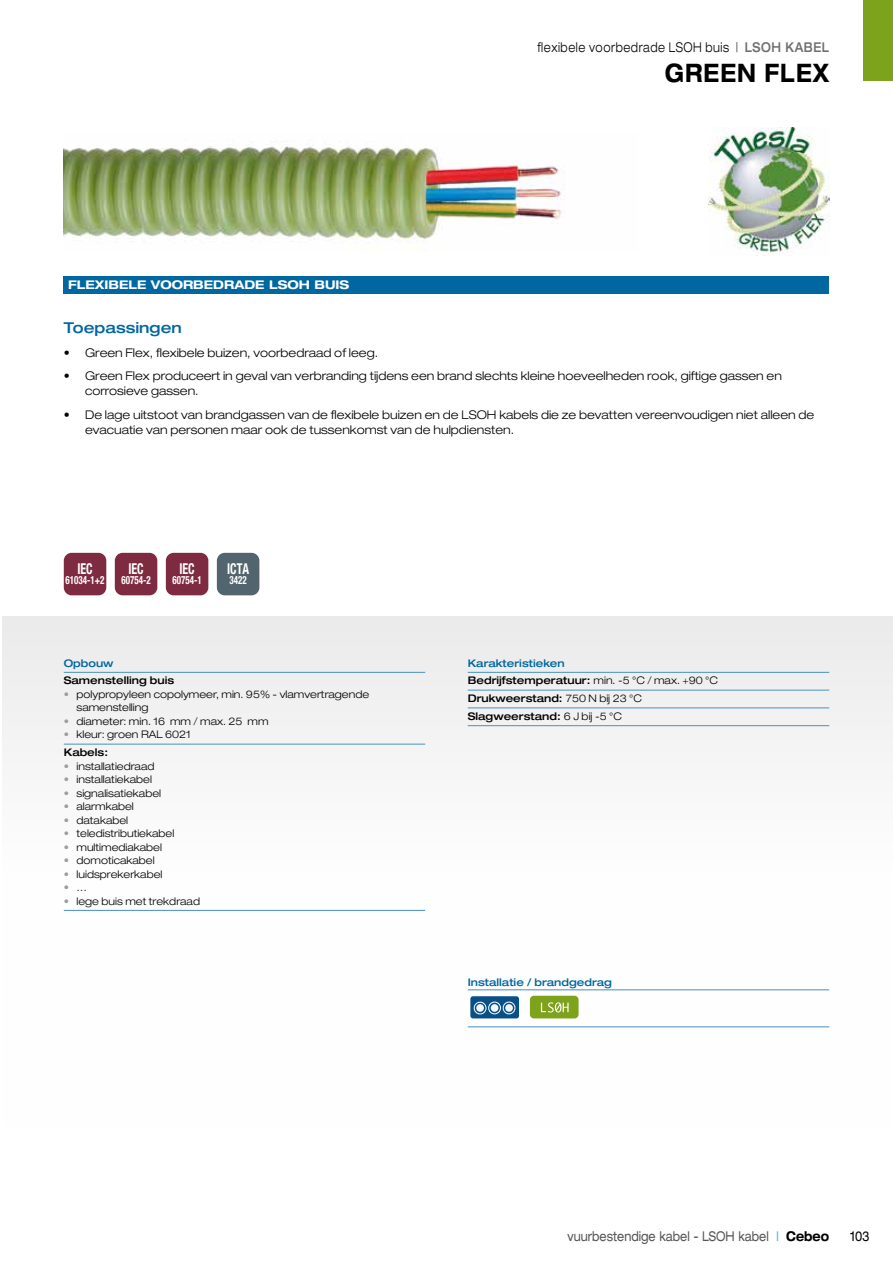
<style>
.page{position:relative;width:893px;height:1263px;background:#fff}
.page>*{position:absolute;margin:0;border:0;box-sizing:border-box;transform-origin:0 0}
.t1{font:700 expanded 25.5px "Helvetica Neue LT Std";letter-spacing:.05em;color:#000;scale:.8 1}
.t2{font:700 condensed 15px "Helvetica Neue LT Std";color:#fff;scale:.8 1}
.t3{font:500 expanded 15px "Helvetica Neue LT Std";color:#0067a0}
.t4{font:300 expanded 13.5px "Helvetica Neue LT Std";letter-spacing:.05em;color:#000;scale:.8 1}
.t5{font:expanded 13.5px "Helvetica Neue LT Std";color:#575756;scale:.8 1}
.t6{font:expanded 13.5px "Helvetica Neue LT Std";color:#000;scale:.8 1}
.t7{font:300 expanded 12px/15px "Helvetica Neue LT Std";color:#000}
.t8{font:700 expanded 12px "Helvetica Neue LT Std";color:#fff}
.t9{font:700 condensed 11.25px "Helvetica Neue LT Std";color:#fff;scale:.8 1}
.t10{font:300 expanded 10.5px/13.5px "Helvetica Neue LT Std";color:#000}
.t11{font:500 expanded 10.5px/17.7px "Helvetica Neue LT Std";color:#000}
.t12{font:500 expanded 10.5px "Helvetica Neue LT Std";color:#0067a0}
.t13{font:300 expanded 10.5px "Helvetica Neue LT Std";color:#9d9d9c}
.s1{font-weight:500;color:#706f6f}
.s2{color:#9d9d9c}
.s3{font-weight:500}
.s4{color:#000}
.s5{color:#0067a0}
.s6{font-weight:300}
.s7{color:#62b5d3}
.s8{font-weight:700;color:#000}
</style>
<div class="page">
<div style="left:2px;top:617px;width:891px;height:510px;background:linear-gradient(to right,#f9f9f9,#f9f9f9)"></div>
<div style="left:863px;top:0;width:30px;height:80px;background:#7da21b"></div>
<img style="left:709px;top:128px;width:120px;height:127px">
<div style="left:64px;top:276px;width:765px;height:17px;background:#0067a0"></div>
<img style="left:64px;top:142px;width:500px;height:109px">
<hr style="left:468px;top:989px;width:361px;height:1px;background:#5c9bc6">
<hr style="left:468px;top:1026px;width:361px;height:1px;background:#5c9bc6">
<div style="left:470px;top:996px;width:49px;height:22px;background:#095088;border-radius:3px"></div>
<svg style="left:474px;top:1001px;width:42px;height:13px"></svg>
<div style="left:530px;top:996px;width:49px;height:22px;background:#7da21b;border-radius:4px"></div>
<svg style="left:541px;top:1002px;width:28px;height:10px"></svg>
<hr style="left:468px;top:672px;width:361px;height:1px;background:#5c9bc6">
<hr style="left:468px;top:689px;width:361px;height:2px;background:#5c9bc6">
<hr style="left:468px;top:707px;width:361px;height:1px;background:#5c9bc6">
<hr style="left:468px;top:725px;width:361px;height:1px;background:#5c9bc6">
<hr style="left:64px;top:672px;width:361px;height:1px;background:#5c9bc6">
<hr style="left:64px;top:743px;width:361px;height:2px;background:#5c9bc6">
<hr style="left:64px;top:910px;width:361px;height:1px;background:#5c9bc6">
<div style="left:64px;top:553px;width:42px;height:42px;background:#7e2b41;border-radius:8px"></div>
<div style="left:115px;top:553px;width:42px;height:42px;background:#7e2b41;border-radius:8px"></div>
<div style="left:166px;top:553px;width:42px;height:42px;background:#7e2b41;border-radius:8px"></div>
<div style="left:217px;top:553px;width:42px;height:42px;background:#52646d;border-radius:8px"></div>
<p class="t4" style="left:537px;top:39px;width:366px">flexibele voorbedrade LSOH buis | <span class="s1">LSOH KABEL</span></p>
<h1 class="t1" style="left:665px;top:57px;width:207px">GREEN FLEX</h1>
<p class="t8" style="left:68px;top:277px;width:283px">FLEXIBELE VOORBEDRADE LSOH BUIS</p>
<p class="t3" style="left:64px;top:319px;width:120px">Toepassingen</p>
<p class="t7" style="left:64px;top:345px;width:316px">• Green Flex, flexibele buizen, voorbedraad of leeg.</p>
<p class="t7" style="left:85px;top:368px;width:698px;text-indent:-21px">• Green Flex produceert in geval van verbranding tijdens een brand slechts kleine hoeveelheden rook, giftige gassen en corrosieve gassen.</p>
<p class="t7" style="left:85px;top:407px;width:731px;text-indent:-21px">• De lage uitstoot van brandgassen van de flexibele buizen en de LSOH kabels die ze bevatten vereenvoudigen niet alleen de evacuatie van personen maar ook de tussenkomst van de hulpdiensten.</p>
<p class="t2" style="left:77px;top:559px;width:21px">IEC</p>
<p class="t9" style="left:66px;top:574px;width:50px">61034-1+2</p>
<p class="t2" style="left:128px;top:559px;width:21px">IEC</p>
<p class="t9" style="left:121px;top:574px;width:38px">60754-2</p>
<p class="t2" style="left:179px;top:559px;width:21px">IEC</p>
<p class="t9" style="left:172px;top:574px;width:38px">60754-1</p>
<p class="t2" style="left:227px;top:559px;width:29px">ICTA</p>
<p class="t9" style="left:229px;top:574px;width:23px">3422</p>
<p class="t12" style="left:64px;top:656px;width:51px">Opbouw</p>
<p class="t11" style="left:64px;top:671px;width:112px">Samenstelling buis</p>
<p class="t10" style="left:77px;top:687px;width:294px;text-indent:-13px"><span class="s2">•</span> polypropyleen copolymeer, min. 95% - vlamvertragende samenstelling</p>
<p class="t10" style="left:64px;top:714px;width:206px"><span class="s2">•</span> diameter: min. 16 mm / max. 25 mm</p>
<p class="t10" style="left:64px;top:726px;width:128px;line-height:17.7px"><span class="s2">•</span> kleur: groen RAL 6021<br><span class="s3">Kabels:</span></p>
<p class="t10" style="left:64px;top:759px;width:92px"><span class="s2">•</span> installatiedraad</p>
<p class="t10" style="left:64px;top:772px;width:90px"><span class="s2">•</span> installatiekabel</p>
<p class="t10" style="left:64px;top:786px;width:99px"><span class="s2">•</span> signalisatiekabel</p>
<p class="t10" style="left:64px;top:799px;width:72px"><span class="s2">•</span> alarmkabel</p>
<p class="t10" style="left:64px;top:813px;width:66px"><span class="s2">•</span> datakabel</p>
<p class="t10" style="left:64px;top:826px;width:112px"><span class="s2">•</span> teledistributiekabel</p>
<p class="t10" style="left:64px;top:840px;width:100px"><span class="s2">•</span> multimediakabel</p>
<p class="t10" style="left:64px;top:854px;width:92px"><span class="s2">•</span> domoticakabel</p>
<p class="t10" style="left:64px;top:867px;width:100px"><span class="s2">•</span> luidsprekerkabel</p>
<p class="t13" style="left:64px;top:881px;width:25px">• <span class="s4">…</span></p>
<p class="t10" style="left:64px;top:894px;width:138px"><span class="s2">•</span> lege buis met trekdraad</p>
<p class="t11" style="left:468px;top:654px;width:252px"><span class="s5">Karakteristieken<br></span>Bedrijfstemperatuur: <span class="s6">min. -5 °C / max. +90 °C<br></span>Drukweerstand: <span class="s6">750 N bij 23 °C<br></span>Slagweerstand: <span class="s6">6 J bij -5 °C</span></p>
<p class="t12" style="left:468px;top:975px;width:146px">Installatie / brandgedrag</p>
<p class="t5" style="left:567px;top:1228px;width:329px">vuurbestendige kabel - LSOH kabel <span class="s7">I</span> <span class="s8">Cebeo</span></p>
<p class="t6" style="left:850px;top:1228px;width:26px">103</p>
</div>
